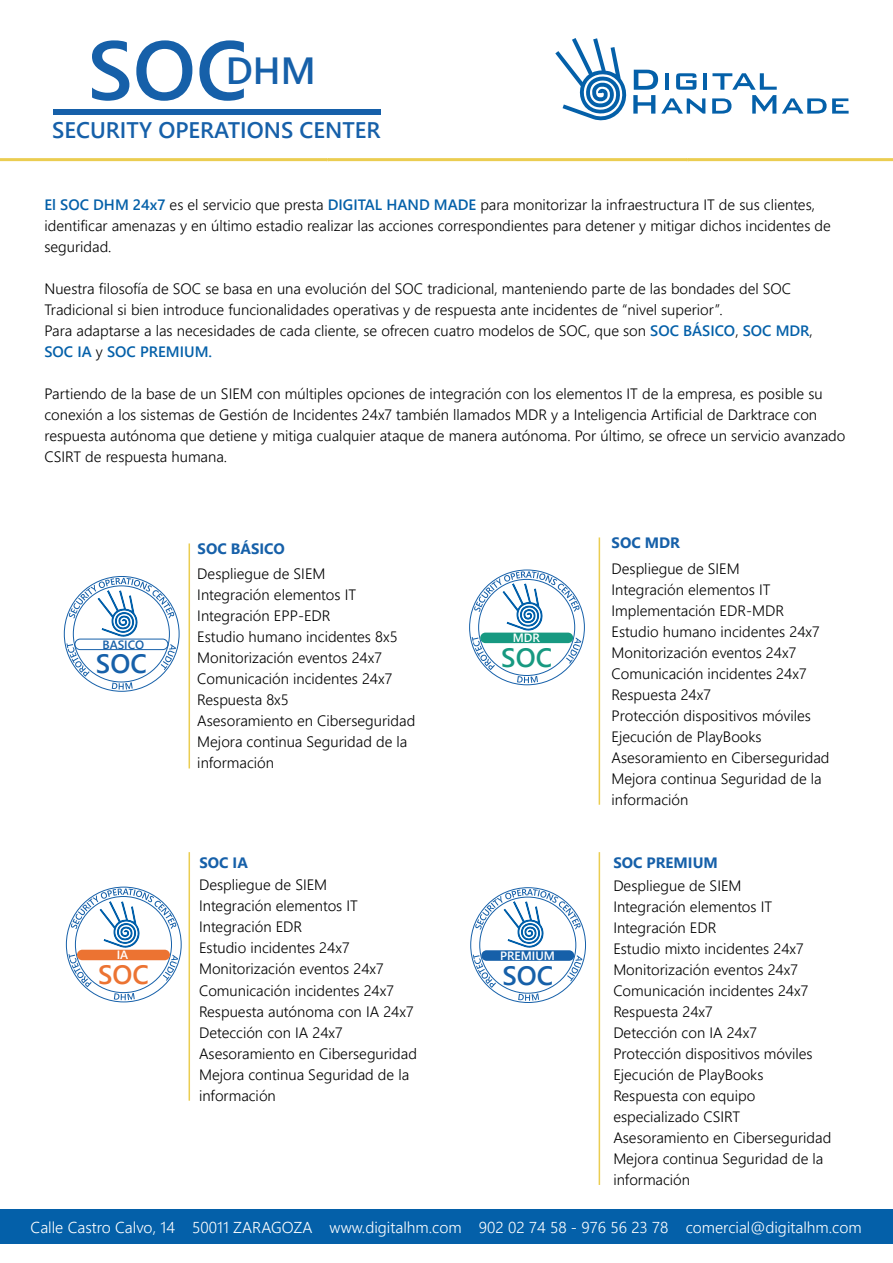
<style>
.page{position:relative;width:893px;height:1263px;background:#fff}
.page>*{position:absolute;margin:0;border:0;box-sizing:border-box;transform-origin:0 0}
.t1{font:600 83.4px "Segoe UI";color:#1660a9}
.t2{font:600 26.4px "Segoe UI";color:#1660a9}
.t3{font:600 26.4px "Segoe UI";color:#179981}
.t4{font:600 26.4px "Segoe UI";color:#ec7332}
.t5{font:600 22.5px "Segoe UI";color:#1660a9}
.t6{font:300 15.75px "Segoe UI";color:#fff}
.t7{font:300 15px/21px "Segoe UI";color:#000}
.t8{font:700 15px "Segoe UI";color:#1660a9}
.t9{font:600 12px "Segoe UI";color:#fff}
.t10{font:600 12px "Segoe UI";color:#1660a9}
.s1{font-weight:600;color:#0460a9}
</style>
<div class="page">
<img style="left:494px;top:612px;width:57px;height:21px">
<svg style="left:472px;top:637px;width:23px;height:33px"></svg>
<svg style="left:474px;top:571px;width:105px;height:41px"></svg>
<svg style="left:566px;top:637px;width:15px;height:27px"></svg>
<svg style="left:517px;top:676px;width:21px;height:7px"></svg>
<div style="left:480px;top:633px;width:93px;height:10px;background:#179981;border-radius:5px"></div>
<img style="left:507px;top:930px;width:37px;height:18px">
<svg style="left:473px;top:955px;width:23px;height:33px"></svg>
<svg style="left:475px;top:889px;width:106px;height:41px"></svg>
<svg style="left:567px;top:955px;width:15px;height:26px"></svg>
<svg style="left:518px;top:993px;width:21px;height:8px"></svg>
<div style="left:481px;top:950px;width:93px;height:11px;background:#1660a9;border-radius:5px"></div>
<hr style="left:0;top:158px;width:893px;height:3px;background:#bfbfbf">
<div style="left:0;top:1210px;width:893px;height:34px;background:#0460a9"></div>
<div style="left:53px;top:109px;width:328px;height:5px;background:#1660a9"></div>
<hr style="left:599px;top:537px;width:1px;height:268px;background:#ebcd51">
<img style="left:91px;top:929px;width:56px;height:21px">
<svg style="left:69px;top:954px;width:23px;height:33px"></svg>
<svg style="left:71px;top:888px;width:105px;height:41px"></svg>
<svg style="left:163px;top:954px;width:15px;height:27px"></svg>
<svg style="left:114px;top:993px;width:21px;height:7px"></svg>
<div style="left:77px;top:950px;width:93px;height:10px;background:#ec7332;border-radius:5px"></div>
<img style="left:89px;top:618px;width:56px;height:21px">
<svg style="left:66px;top:643px;width:24px;height:34px"></svg>
<svg style="left:69px;top:578px;width:105px;height:40px"></svg>
<svg style="left:161px;top:644px;width:15px;height:26px"></svg>
<svg style="left:112px;top:682px;width:21px;height:7px"></svg>
<div style="left:75px;top:639px;width:93px;height:11px;border:1px solid #1660a9;border-radius:5px"></div>
<hr style="left:189px;top:543px;width:1px;height:225px;background:#ebcd51">
<hr style="left:189px;top:852px;width:1px;height:249px;background:#ebcd51">
<hr style="left:599px;top:852px;width:1px;height:333px;background:#ebcd51">
<svg style="left:555px;top:38px;width:72px;height:83px"></svg>
<hr style="left:703px;top:73px;width:4px;height:17px;background:#0460a9">
<svg style="left:633px;top:70px;width:72px;height:44px"></svg>
<svg style="left:712px;top:73px;width:137px;height:41px"></svg>
<h1 class="t1" style="left:88px;top:-8px;width:230px">SOC<sup>DHM</sup></h1>
<h3 class="t5" style="left:52px;top:109px;width:330px">SECURITY OPERATIONS CENTER</h3>
<p class="t7" style="left:44px;top:193px;width:788px"><span class="s1">El SOC DHM 24x7</span> es el servicio que presta <span class="s1">DIGITAL HAND MADE</span> para monitorizar la infraestructura IT de sus clientes, identificar amenazas y en último estadio realizar las acciones correspondientes para detener y mitigar dichos incidentes de seguridad.</p>
<p class="t7" style="left:44px;top:277px;width:770px">Nuestra filosofía de SOC se basa en una evolución del SOC tradicional, manteniendo parte de las bondades del SOC Tradicional si bien introduce funcionalidades operativas y de respuesta ante incidentes de “nivel superior”.<br>Para adaptarse a las necesidades de cada cliente, se ofrecen cuatro modelos de SOC, que son <span class="s1">SOC BÁSICO</span>, <span class="s1">SOC MDR</span>, <span class="s1">SOC IA</span> y <span class="s1">SOC PREMIUM.</span></p>
<p class="t7" style="left:44px;top:382px;width:803px">Partiendo de la base de un SIEM con múltiples opciones de integración con los elementos IT de la empresa, es posible su conexión a los sistemas de Gestión de Incidentes 24x7 también llamados MDR y a Inteligencia Artificial de Darktrace con respuesta autónoma que detiene y mitiga cualquier ataque de manera autónoma. Por último, se ofrece un servicio avanzado CSIRT de respuesta humana.</p>
<p class="t10" style="left:102px;top:633px;width:43px">BASICO</p>
<h2 class="t2" style="left:96px;top:639px;width:52px">SOC</h2>
<p class="t9" style="left:117px;top:944px;width:13px">IA</p>
<h2 class="t4" style="left:98px;top:950px;width:52px">SOC</h2>
<p class="t8" style="left:198px;top:535px;width:89px">SOC BÁSICO</p>
<p class="t7" style="left:197px;top:562px;width:220px">Despliegue de SIEM<br>Integración elementos IT<br>Integración EPP-EDR<br>Estudio humano incidentes 8x5<br>Monitorización eventos 24x7<br>Comunicación incidentes 24x7<br>Respuesta 8x5<br>Asesoramiento en Ciberseguridad<br>Mejora continua Seguridad de la información</p>
<p class="t8" style="left:199px;top:849px;width:50px">SOC IA</p>
<p class="t7" style="left:199px;top:873px;width:220px">Despliegue de SIEM<br>Integración elementos IT<br>Integración EDR<br>Estudio incidentes 24x7<br>Monitorización eventos 24x7<br>Comunicación incidentes 24x7<br>Respuesta autónoma con IA 24x7<br>Detección con IA 24x7<br>Asesoramiento en Ciberseguridad<br>Mejora continua Seguridad de la información</p>
<p class="t9" style="left:513px;top:627px;width:29px">MDR</p>
<h2 class="t3" style="left:501px;top:632px;width:52px">SOC</h2>
<p class="t9" style="left:500px;top:944px;width:56px">PREMIUM</p>
<h2 class="t2" style="left:502px;top:950px;width:52px">SOC</h2>
<p class="t8" style="left:612px;top:529px;width:70px">SOC MDR</p>
<p class="t7" style="left:612px;top:556px;width:220px">Despliegue de SIEM<br>Integración elementos IT<br>Implementación EDR-MDR<br>Estudio humano incidentes 24x7<br>Monitorización eventos 24x7<br>Comunicación incidentes 24x7<br>Respuesta 24x7<br>Protección dispositivos móviles<br>Ejecución de PlayBooks<br>Asesoramiento en Ciberseguridad<br>Mejora continua Seguridad de la información</p>
<p class="t8" style="left:613px;top:849px;width:106px">SOC PREMIUM</p>
<p class="t7" style="left:613px;top:873px;width:220px">Despliegue de SIEM<br>Integración elementos IT<br>Integración EDR<br>Estudio mixto incidentes 24x7<br>Monitorización eventos 24x7<br>Comunicación incidentes 24x7<br>Respuesta 24x7<br>Detección con IA 24x7<br>Protección dispositivos móviles<br>Ejecución de PlayBooks<br>Respuesta con equipo especializado CSIRT<br>Asesoramiento en Ciberseguridad<br>Mejora continua Seguridad de la información</p>
<p class="t6" style="left:31px;top:1212px;width:833px">Calle Castro Calvo, 14 50011 ZARAGOZA www.digitalhm.com 902 02 74 58 - 976 56 23 78 comercial@digitalhm.com</p>
</div>
